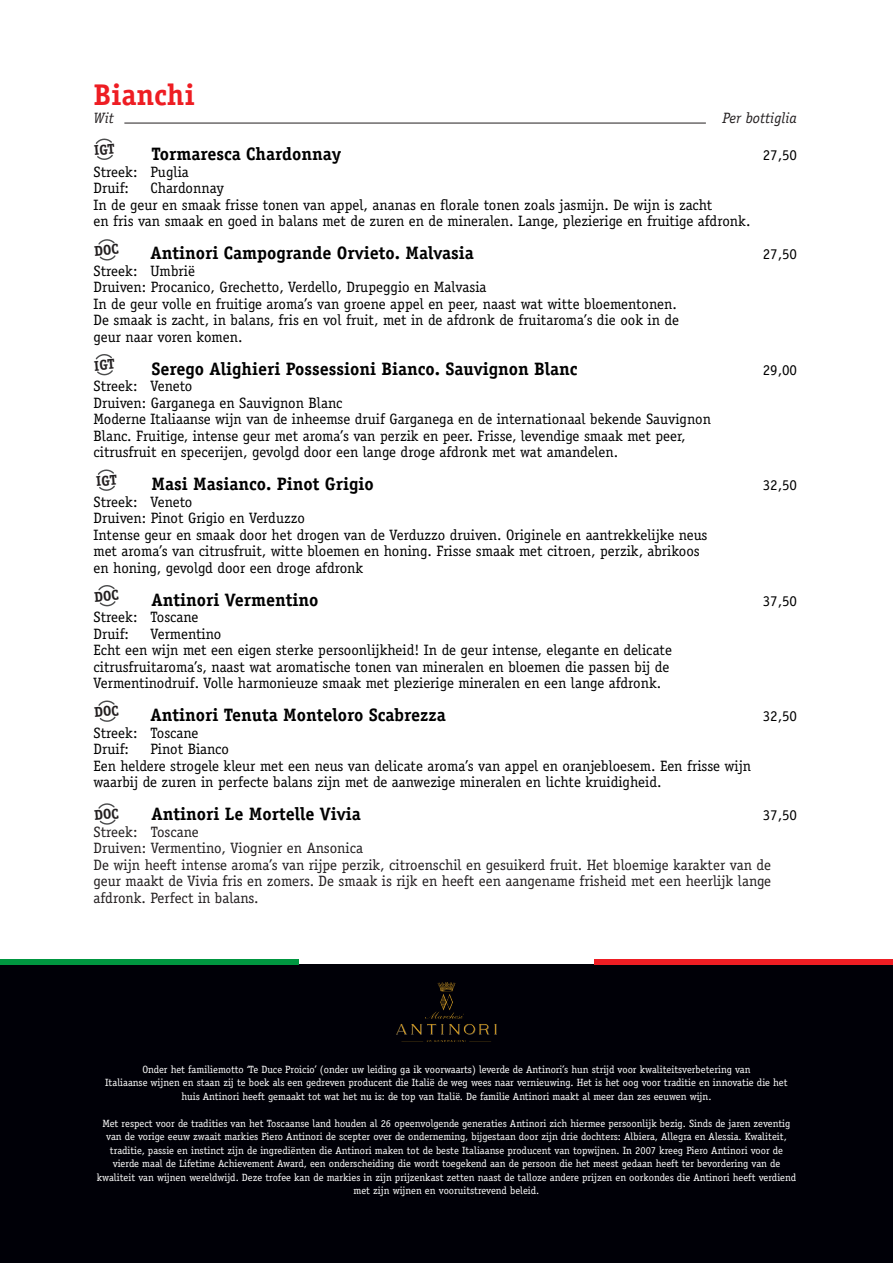
<style>
.page{position:relative;width:893px;height:1263px;background:#fff}
.page>*{position:absolute;margin:0;border:0;box-sizing:border-box;transform-origin:0 0}
.t1{font:700 30px "Officina Serif Std";color:#ee1d23}
.t2{font:700 18px "Officina Serif Std";color:#000}
.t3{font:15px "Officina Serif Std";color:#000}
.t4{font:15px/16.5px "Officina Serif Std";color:#231f20;text-align:justify}
.t5{font:italic 15px "Officina Serif Std";color:#231f20}
.t6{font:10.5px/13.5px "Officina Serif Std";color:#fff;text-align:center}
</style>
<div class="page">
<div style="left:0;top:964px;width:893px;height:299px;background:#000007"></div>
<hr style="left:124px;top:123px;width:582px;height:1px;background:#231f20">
<img style="left:396px;top:982px;width:100px;height:60px">
<div style="left:0;top:959px;width:298px;height:5px;background:#009640"></div>
<div style="left:594px;top:959px;width:299px;height:5px;background:#ee1d23"></div>
<svg style="left:98px;top:585px;width:18px;height:22px"></svg>
<svg style="left:98px;top:700px;width:18px;height:22px"></svg>
<svg style="left:98px;top:803px;width:18px;height:22px"></svg>
<svg style="left:97px;top:469px;width:18px;height:22px"></svg>
<svg style="left:95px;top:354px;width:18px;height:22px"></svg>
<svg style="left:98px;top:239px;width:18px;height:22px"></svg>
<svg style="left:95px;top:138px;width:18px;height:22px"></svg>
<p class="t1" style="left:94px;top:76px;width:103px">Bianchi</p>
<p class="t5" style="left:94px;top:110px;width:22px">Wit</p>
<p class="t5" style="left:722px;top:110px;width:76px">Per bottiglia</p>
<p class="t2" style="left:151px;top:143px;width:191px">Tormaresca Chardonnay</p>
<p class="t3" style="left:763px;top:146px;width:36px">27,50</p>
<p class="t3" style="left:94px;top:163px;width:97px">Streek: Puglia</p>
<p class="t3" style="left:94px;top:179px;width:37px">Druif:</p>
<p class="t3" style="left:150px;top:179px;width:75px">Chardonnay</p>
<p class="t3" style="left:94px;top:196px;width:620px">In de geur en smaak frisse tonen van appel, ananas en florale tonen zoals jasmijn. De wijn is zacht</p>
<p class="t3" style="left:94px;top:212px;width:658px">en fris van smaak en goed in balans met de zuren en de mineralen. Lange, plezierige en fruitige afdronk.</p>
<p class="t2" style="left:150px;top:242px;width:325px">Antinori Campogrande Orvieto. Malvasia</p>
<p class="t3" style="left:763px;top:245px;width:36px">27,50</p>
<p class="t3" style="left:94px;top:262px;width:103px">Streek: Umbrië</p>
<p class="t3" style="left:94px;top:278px;width:394px">Druiven: Procanico, Grechetto, Verdello, Drupeggio en Malvasia</p>
<p class="t3" style="left:94px;top:295px;width:585px">In de geur volle en fruitige aroma’s van groene appel en peer, naast wat witte bloementonen.</p>
<p class="t3" style="left:94px;top:311px;width:587px">De smaak is zacht, in balans, fris en vol fruit, met in de afdronk de fruitaroma’s die ook in de</p>
<p class="t3" style="left:94px;top:328px;width:150px">geur naar voren komen.</p>
<p class="t2" style="left:151px;top:357px;width:428px">Serego Alighieri Possessioni Bianco. Sauvignon Blanc</p>
<p class="t3" style="left:763px;top:361px;width:36px">29,00</p>
<p class="t3" style="left:94px;top:377px;width:100px">Streek: Veneto</p>
<p class="t3" style="left:94px;top:394px;width:250px">Druiven: Garganega en Sauvignon Blanc</p>
<p class="t3" style="left:94px;top:410px;width:619px">Moderne Italiaanse wijn van de inheemse druif Garganega en de internationaal bekende Sauvignon</p>
<p class="t3" style="left:94px;top:427px;width:594px">Blanc. Fruitige, intense geur met aroma’s van perzik en peer. Frisse, levendige smaak met peer,</p>
<p class="t3" style="left:94px;top:443px;width:526px">citrusfruit en specerijen, gevolgd door een lange droge afdronk met wat amandelen.</p>
<p class="t2" style="left:151px;top:473px;width:224px">Masi Masianco. Pinot Grigio</p>
<p class="t3" style="left:763px;top:476px;width:36px">32,50</p>
<p class="t3" style="left:94px;top:493px;width:100px">Streek: Veneto</p>
<p class="t3" style="left:94px;top:509px;width:213px">Druiven: Pinot Grigio en Verduzzo</p>
<p class="t3" style="left:94px;top:526px;width:615px">Intense geur en smaak door het drogen van de Verduzzo druiven. Originele en aantrekkelijke neus</p>
<p class="t3" style="left:94px;top:542px;width:608px">met aroma’s van citrusfruit, witte bloemen en honing. Frisse smaak met citroen, perzik, abrikoos</p>
<p class="t3" style="left:94px;top:559px;width:271px">en honing, gevolgd door een droge afdronk</p>
<p class="t2" style="left:151px;top:588px;width:169px">Antinori Vermentino</p>
<p class="t3" style="left:763px;top:592px;width:36px">37,50</p>
<p class="t3" style="left:94px;top:608px;width:107px">Streek: Toscane</p>
<p class="t3" style="left:94px;top:625px;width:37px">Druif:</p>
<p class="t3" style="left:150px;top:625px;width:72px">Vermentino</p>
<p class="t3" style="left:94px;top:641px;width:580px">Echt een wijn met een eigen sterke persoonlijkheid! In de geur intense, elegante en delicate</p>
<p class="t3" style="left:94px;top:658px;width:577px">citrusfruitaroma’s, naast wat aromatische tonen van mineralen en bloemen die passen bij de</p>
<p class="t3" style="left:94px;top:674px;width:569px">Vermentinodruif. Volle harmonieuze smaak met plezierige mineralen en een lange afdronk.</p>
<p class="t2" style="left:150px;top:704px;width:297px">Antinori Tenuta Monteloro Scabrezza</p>
<p class="t3" style="left:763px;top:707px;width:36px">32,50</p>
<p class="t3" style="left:94px;top:724px;width:107px">Streek: Toscane</p>
<p class="t3" style="left:94px;top:740px;width:37px">Druif:</p>
<p class="t3" style="left:150px;top:740px;width:80px">Pinot Bianco</p>
<p class="t3" style="left:94px;top:757px;width:659px">Een heldere strogele kleur met een neus van delicate aroma’s van appel en oranjebloesem. Een frisse wijn</p>
<p class="t3" style="left:94px;top:773px;width:569px">waarbij de zuren in perfecte balans zijn met de aanwezige mineralen en lichte kruidigheid.</p>
<p class="t2" style="left:151px;top:803px;width:211px">Antinori Le Mortelle Vivia</p>
<p class="t3" style="left:763px;top:806px;width:36px">37,50</p>
<p class="t4" style="left:94px;top:823px;width:107px">Streek: Toscane</p>
<p class="t4" style="left:94px;top:840px;width:271px">Druiven: Vermentino, Viognier en Ansonica</p>
<p class="t4" style="left:94px;top:856px;width:679px">De wijn heeft intense aroma’s van rijpe perzik, citroenschil en gesuikerd fruit. Het bloemige karakter van de geur maakt de Vivia fris en zomers. De smaak is rijk en heeft een aangename frisheid met een heerlijk lange afdronk. Perfect in balans.</p>
<p class="t6" style="left:142px;top:1062px;width:610px">Onder het familiemotto ‘Te Duce Proicio’ (onder uw leiding ga ik voorwaarts) leverde de Antinori’s hun strijd voor kwaliteitsverbetering van</p>
<p class="t6" style="left:105px;top:1076px;width:684px">Italiaanse wijnen en staan zij te boek als een gedreven producent die Italië de weg wees naar vernieuwing. Het is het oog voor traditie en innovatie die het huis Antinori heeft gemaakt tot wat het nu is: de top van Italië. De familie Antinori maakt al meer dan zes eeuwen wijn.</p>
<p class="t6" style="left:103px;top:1116px;width:689px">Met respect voor de tradities van het Toscaanse land houden al 26 opeenvolgende generaties Antinori zich hiermee persoonlijk bezig. Sinds de jaren zeventig van de vorige eeuw zwaait markies Piero Antinori de scepter over de onderneming, bijgestaan door zijn drie dochters: Albiera, Allegra en Alessia. Kwaliteit, traditie, passie en instinct zijn de ingrediënten die Antinori maken tot de beste Italiaanse producent van topwijnen. In 2007 kreeg Piero Antinori voor de</p>
<p class="t6" style="left:113px;top:1157px;width:669px">vierde maal de Lifetime Achievement Award, een onderscheiding die wordt toegekend aan de persoon die het meest gedaan heeft ter bevordering van de</p>
<p class="t6" style="left:97px;top:1170px;width:701px">kwaliteit van wijnen wereldwijd. Deze trofee kan de markies in zijn prijzenkast zetten naast de talloze andere prijzen en oorkondes die Antinori heeft verdiend met zijn wijnen en vooruitstrevend beleid.</p>
</div>
